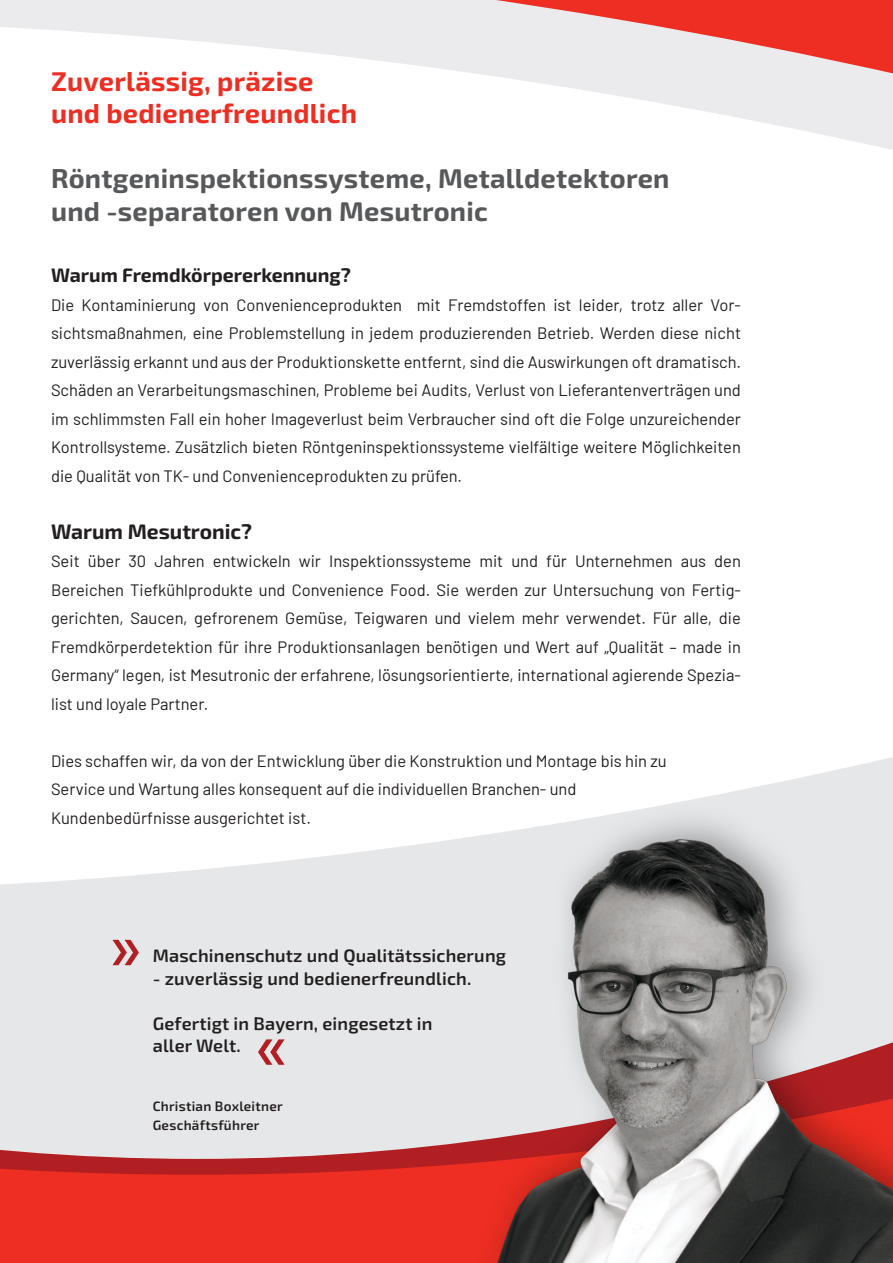
<style>
.page{position:relative;width:893px;height:1263px;background:#fff}
.page>*{position:absolute;margin:0;border:0;box-sizing:border-box;transform-origin:0 0}
.tab{font:600 67.5px "Myriad Pro";color:#b21f23}
.tab-2{font:700 27.15px "Exo 2";letter-spacing:.01em;color:#57585a}
.tab-3{font:700 27.15px/32.5px "Exo 2";letter-spacing:.01em;color:#ee2e22}
.t1{font:700 21px "Exo 2";color:#231f20}
.t2{font:700 19.5px "Exo 2";color:#231f20}
.tab-4{font:600 18px "Exo 2";letter-spacing:.01em;color:#231f20}
.t3{font:16.5px/28.5px "Barlow";color:#231f20;text-align:justify}
.tab-5{font:600 13.5px "Exo 2";letter-spacing:.02em;color:#231f20}
</style>
<div class="page">
<svg style="left:503px;top:77px;width:390px;height:73px"></svg>
<svg style="left:0;top:0;width:893px;height:77px;fill:#ebebed"></svg>
<svg style="left:0;top:757px;width:893px;height:281px"></svg>
<div style="left:0;top:1175px;width:126px;height:88px;background:#ee2e22"></div>
<svg style="left:0;top:1038px;width:126px;height:137px;background:#dfc9cb"></svg>
<img style="left:126px;top:789px;width:767px;height:474px">
<p class="tab-3" style="left:51px;top:64px;width:308px">Zuverlässig, präzise und bedienerfreundlich</p>
<p class="tab-2" style="left:51px;top:160px;width:620px">Röntgeninspektionssysteme, Metalldetektoren</p>
<p class="tab-2" style="left:51px;top:192px;width:438px">und -separatoren von Mesutronic</p>
<p class="t2" style="left:51px;top:262px;width:302px">Warum Fremdkörpererkennung?</p>
<p class="t3" style="left:51px;top:289px;width:691px">Die Kontaminierung von Convenienceprodukten mit Fremdstoffen ist leider, trotz aller Vor&shy;sichtsmaßnahmen, eine Problemstellung in jedem produzierenden Betrieb. Werden diese nicht zuverlässig erkannt und aus der Produktionskette entfernt, sind die Auswirkungen oft dramatisch.<br>Schäden an Verarbeitungsmaschinen, Probleme bei Audits, Verlust von Lieferantenverträgen und im schlimmsten Fall ein hoher Imageverlust beim Verbraucher sind oft die Folge unzureichender Kontrollsysteme. Zusätzlich bieten Röntgeninspektionssysteme vielfältige weitere Möglichkeiten die Qualität von TK- und Convenienceprodukten zu prüfen.</p>
<p class="t1" style="left:51px;top:516px;width:202px">Warum Mesutronic?</p>
<p class="t3" style="left:51px;top:546px;width:691px">Seit über 30 Jahren entwickeln wir Inspektionssysteme mit und für Unternehmen aus den Bereichen Tiefkühlprodukte und Convenience Food. Sie werden zur Untersuchung von Fertig&shy;gerichten, Saucen, gefrorenem Gemüse, Teigwaren und vielem mehr verwendet. Für alle, die Fremdkörperdetektion für ihre Produktionsanlagen benötigen und Wert auf „Qualität – made in Germany“ legen, ist Mesutronic der erfahrene, lösungsorientierte, international agierende Spezia&shy;list und loyale Partner.</p>
<p class="t3" style="left:51px;top:745px;width:617px">Dies schaffen wir, da von der Entwicklung über die Konstruktion und Montage bis hin zu<br>Service und Wartung alles konsequent auf die individuellen Branchen- und</p>
<p class="t3" style="left:51px;top:802px;width:261px">Kundenbedürfnisse ausgerichtet ist.</p>
<p class="tab" style="left:111px;top:904px;width:31px">»</p>
<p class="tab-4" style="left:153px;top:943px;width:355px">Maschinenschutz und Qualitätssicherung</p>
<p class="tab-4" style="left:153px;top:966px;width:320px">- zuverlässig und bedienerfreundlich.</p>
<p class="tab-4" style="left:153px;top:1011px;width:281px">Gefertigt in Bayern, eingesetzt in</p>
<p class="tab-4" style="left:153px;top:1033px;width:89px">aller Welt.</p>
<p class="tab" style="left:256px;top:1003px;width:31px">«</p>
<p class="tab-5" style="left:153px;top:1096px;width:131px">Christian Boxleitner</p>
<p class="tab-5" style="left:153px;top:1116px;width:108px">Geschäftsführer</p>
</div>
